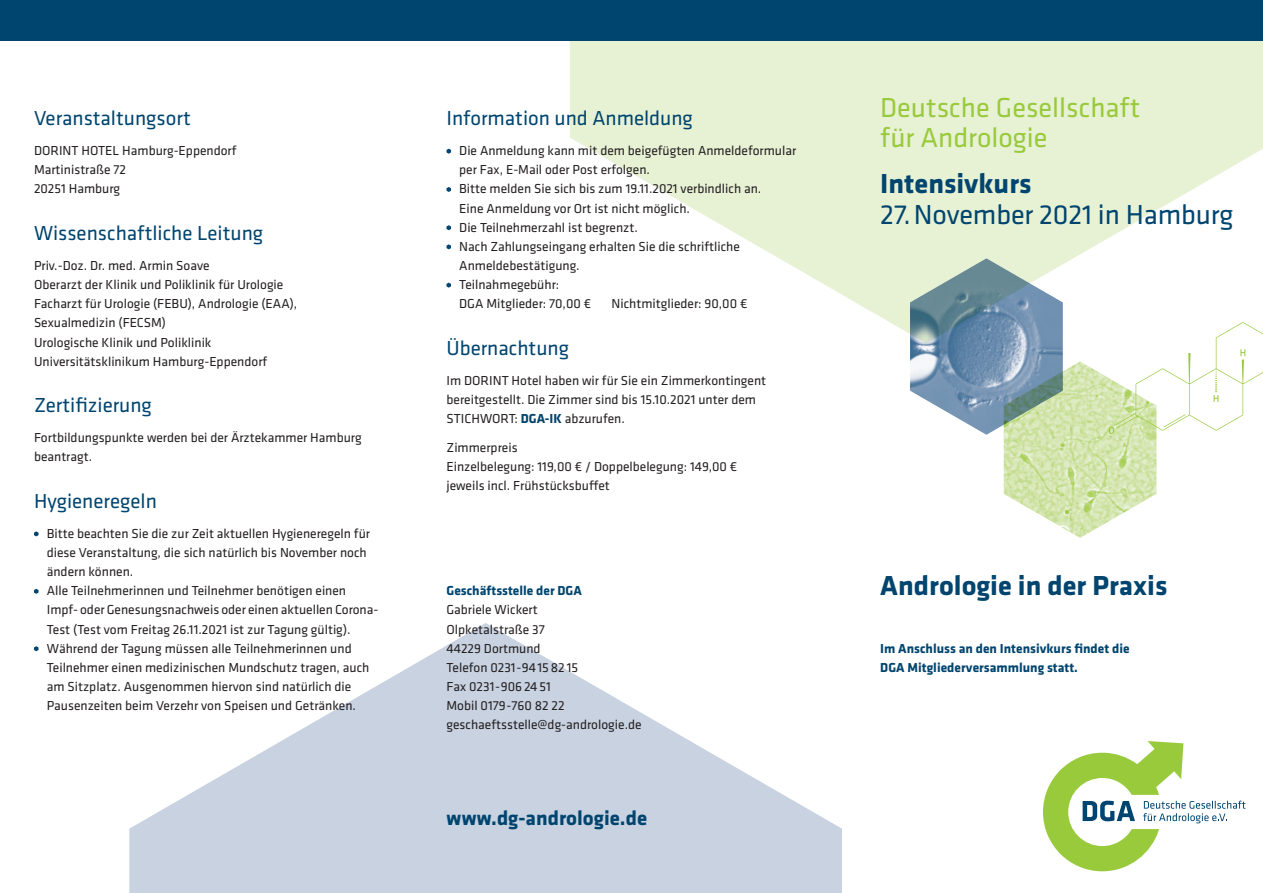
<style>
.page{position:relative;width:1263px;height:893px;background:#fff}
.page>*{position:absolute;margin:0;border:0;box-sizing:border-box;transform-origin:0 0}
.t1{font:28.5px/30px "Klavika Basic";color:#99ca3b}
.t2{font:700 28.5px "Klavika Basic";color:#00456f}
.t3{font:28.5px "Klavika Basic";letter-spacing:-.005em;color:#00456f}
.t4{font:21px "Klavika Basic";color:#00456f}
.t5{font:700 21px "Klavika Basic";color:#00456f}
.t6{font:13.5px/19.2px "Klavika Basic";color:#231f20}
.t7{font:700 13.5px/19.2px "Klavika Basic";color:#00456f}
.s1{font-weight:700;color:#00456f}
</style>
<div class="page">
<svg style="left:570px;top:40px;width:693px;height:294px;fill:#e7f1d4"></svg>
<div style="left:0;top:0;width:1263px;height:40px;background:#00456f"></div>
<img style="left:910px;top:258px;width:153px;height:177px">
<img style="left:1004px;top:361px;width:152px;height:177px">
<svg style="left:1109px;top:289px;width:154px;height:145px"></svg>
<svg style="left:1043px;top:741px;width:202px;height:130px"></svg>
<svg style="left:129px;top:623px;width:713px;height:270px;fill:#c8d2e1"></svg>
<svg style="left:446px;top:149px;width:5px;height:5px"></svg>
<svg style="left:446px;top:187px;width:5px;height:5px"></svg>
<svg style="left:446px;top:225px;width:5px;height:5px"></svg>
<svg style="left:446px;top:244px;width:5px;height:5px"></svg>
<svg style="left:446px;top:283px;width:5px;height:5px"></svg>
<svg style="left:34px;top:531px;width:5px;height:5px"></svg>
<svg style="left:34px;top:589px;width:5px;height:5px"></svg>
<svg style="left:34px;top:646px;width:5px;height:5px"></svg>
<h2 class="t4" style="left:34px;top:105px;width:158px">Veranstaltungsort</h2>
<p class="t6" style="left:34px;top:141px;width:204px">DORINT HOTEL Hamburg-Eppendorf<br>Martinistraße 72<br>20251 Hamburg</p>
<h2 class="t4" style="left:34px;top:220px;width:231px">Wissenschaftliche Leitung</h2>
<p class="t6" style="left:34px;top:256px;width:265px">Priv.-Doz. Dr. med. Armin Soave<br>Oberarzt der Klinik und Poliklinik für Urologie Facharzt für Urologie (FEBU), Andrologie (EAA), Sexualmedizin (FECSM)<br>Urologische Klinik und Poliklinik Universitätsklinikum Hamburg-Eppendorf</p>
<h2 class="t4" style="left:34px;top:392px;width:119px">Zertifizierung</h2>
<p class="t6" style="left:34px;top:428px;width:329px">Fortbildungspunkte werden bei der Ärztekammer Hamburg beantragt.</p>
<h2 class="t4" style="left:34px;top:487px;width:124px">Hygieneregeln</h2>
<p class="t6" style="left:47px;top:523px;width:333px">Bitte beachten Sie die zur Zeit aktuellen Hygieneregeln für diese Veranstaltung, die sich natürlich bis November noch ändern können.<br>Alle Teilnehmerinnen und Teilnehmer benötigen einen Impf- oder Genesungsnachweis oder einen aktuellen Corona-Test (Test vom Freitag 26.11.2021 ist zur Tagung gültig).<br>Während der Tagung müssen alle Teilnehmerinnen und Teilnehmer einen medizinischen Mundschutz tragen, auch am Sitzplatz. Ausgenommen hiervon sind natürlich die Pausenzeiten beim Verzehr von Speisen und Getränken.</p>
<h2 class="t4" style="left:446px;top:105px;width:248px">Information und Anmeldung</h2>
<p class="t6" style="left:459px;top:141px;width:338px">Die Anmeldung kann mit dem beigefügten Anmeldeformular per Fax, E-Mail oder Post erfolgen.<br>Bitte melden Sie sich bis zum 19.11.2021 verbindlich an.<br>Eine Anmeldung vor Ort ist nicht möglich.<br>Die Teilnehmerzahl ist begrenzt.<br>Nach Zahlungseingang erhalten Sie die schriftliche Anmeldebestätigung.<br>Teilnahmegebühr:<br>DGA Mitglieder: 70,00 €</p>
<p class="t6" style="left:611px;top:294px;width:137px">Nichtmitglieder: 90,00 €</p>
<h2 class="t4" style="left:446px;top:334px;width:124px">Übernachtung</h2>
<p class="t6" style="left:446px;top:370px;width:321px">Im DORINT Hotel haben wir für Sie ein Zimmerkontingent bereitgestellt. Die Zimmer sind bis 15.10.2021 unter dem<br>STICHWORT: <span class="s1">DGA-IK</span> abzurufen.</p>
<p class="t6" style="left:446px;top:437px;width:292px">Zimmerpreis<br>Einzelbelegung: 119,00 € / Doppelbelegung: 149,00 € jeweils incl. Frühstücksbuffet</p>
<p class="t7" style="left:446px;top:581px;width:137px">Geschäftsstelle der DGA</p>
<p class="t6" style="left:446px;top:600px;width:197px">Gabriele Wickert<br>Olpketalstraße 37<br>44229 Dortmund<br>Telefon 0231-94 15 82 15<br>Fax 0231-906 24 51<br>Mobil 0179-760 82 22 geschaeftsstelle@dg-andrologie.de</p>
<h2 class="t5" style="left:446px;top:803px;width:202px">www.dg-andrologie.de</h2>
<h1 class="t1" style="left:880px;top:92px;width:261px">Deutsche Gesellschaft für Andrologie</h1>
<h1 class="t2" style="left:880px;top:163px;width:153px">Intensivkurs</h1>
<h1 class="t3" style="left:880px;top:195px;width:355px">27. November 2021 in Hamburg</h1>
<h1 class="t2" style="left:880px;top:565px;width:289px">Andrologie in der Praxis</h1>
<p class="t7" style="left:880px;top:638px;width:251px">Im Anschluss an den Intensivkurs findet die<br>DGA Mitgliederversammlung statt.</p>
</div>
